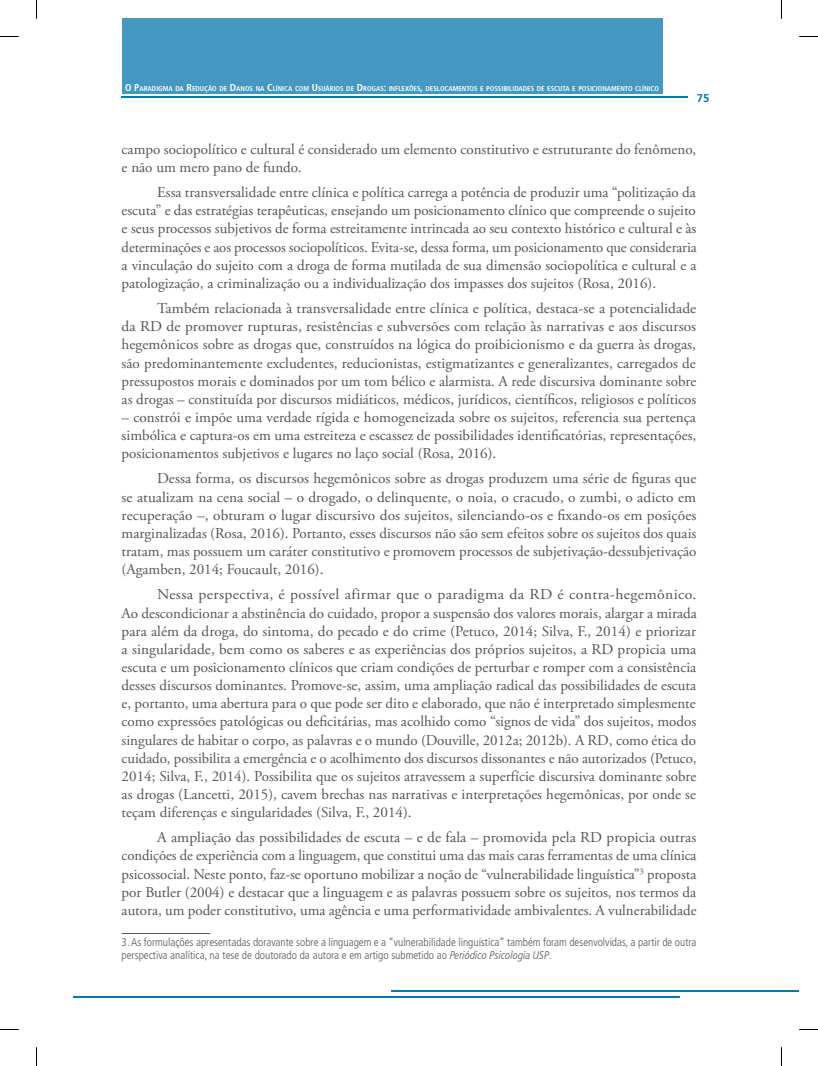
<style>
.page{position:relative;width:818px;height:1066px;background:#fff}
.page>*{position:absolute;margin:0;border:0;box-sizing:border-box;transform-origin:0 0}
.t1{font:15px/18.1px "Adobe Garamond Pro";color:#545557;text-align:justify}
.t2{font:15px/18.1px "Adobe Garamond Pro";color:#545557;text-align:justify;scale:1.05 1}
.t3{font:300 condensed 11.25px/12.5px "Frutiger LT Pro";color:#545557}
.t4{font:700 11.25px "Frutiger LT Pro";color:#007cb0}
.t5{font:700 condensed 7px "Frutiger LT Pro";color:#fff}
.s1{font-size:10px}
.s2{font-style:italic}
</style>
<div class="page">
<hr style="left:122px;top:97px;width:565px;height:1px;background:#007cb0">
<div style="left:122px;top:19px;width:540px;height:75px;background:#4498c2"></div>
<hr style="left:391px;top:990px;width:407px;height:1px;background:#007cb0">
<hr style="left:73px;top:996px;width:606px;height:1px;background:#007cb0">
<hr style="left:122px;top:932px;width:88px;height:1px;background:#545557">
<svg style="left:0;top:36px;width:19px;height:1px"></svg>
<svg style="left:799px;top:36px;width:18px;height:1px"></svg>
<svg style="left:36px;top:0;width:1px;height:19px"></svg>
<svg style="left:36px;top:1047px;width:1px;height:18px"></svg>
<p class="t5" style="left:125px;top:85px;width:530px"><span class="s1">O P</span>ARADIGMA DA <span class="s1">R</span>EDUÇÃO DE <span class="s1">D</span>ANOS NA <span class="s1">C</span>LÍNICA COM <span class="s1">U</span> SUÁRIOS DE <span class="s1">D</span>ROGAS<span class="s1">:</span> INFLEXÕES<span class="s1">,</span> DESLOCAMENTOS E POSSIBILIDADES DE ESCUTA E POSICIONAMENTO CLÍNICO</p>
<p class="t4" style="left:696px;top:91px;width:14px">75</p>
<p class="t1" style="left:122px;top:140px;width:576px">campo sociopolítico e cultural é considerado um elemento constitutivo e estruturante do fenômeno, e não um mero pano de fundo.</p>
<p class="t1" style="left:122px;top:184px;width:576px;text-indent:35px">Essa transversalidade entre clínica e política carrega a potência de produzir uma “politização da escuta” e das estratégias terapêuticas, ensejando um posicionamento clínico que compreende o sujeito e seus processos subjetivos de forma estreitamente intrincada ao seu contexto histórico e cultural e às determinações e aos processos sociopolíticos. Evita-se, dessa forma, um posicionamento que consideraria a vinculação do sujeito com a droga de forma mutilada de sua dimensão sociopolítica e cultural e a patologização, a criminalização ou a individualização dos impasses dos sujeitos (Rosa, 2016).</p>
<p class="t1" style="left:122px;top:300px;width:576px;text-indent:35px">Também relacionada à transversalidade entre clínica e política, destaca-se a potencialidade da RD de promover rupturas, resistências e subversões com relação às narrativas e aos discursos hegemônicos sobre as drogas que, construídos na lógica do proibicionismo e da guerra às drogas, são predominantemente excludentes, reducionistas, estigmatizantes e generalizantes, carregados de pressupostos morais e dominados por um tom bélico e alarmista. A rede discursiva dominante sobre as drogas – constituída por discursos midiáticos, médicos, jurídicos, científicos, religiosos e políticos</p>
<p class="t1" style="left:122px;top:408px;width:576px">– constrói e impõe uma verdade rígida e homogeneizada sobre os sujeitos, referencia sua pertença simbólica e captura-os em uma estreiteza e escassez de possibilidades identificatórias, representações, posicionamentos subjetivos e lugares no laço social (Rosa, 2016).</p>
<p class="t1" style="left:122px;top:470px;width:576px;text-indent:35px">Dessa forma, os discursos hegemônicos sobre as drogas produzem uma série de figuras que se atualizam na cena social – o drogado, o delinquente, o noia, o cracudo, o zumbi, o adicto em recuperação –, obturam o lugar discursivo dos sujeitos, silenciando-os e fixando-os em posições marginalizadas (Rosa, 2016). Portanto, esses discursos não são sem efeitos sobre os sujeitos dos quais tratam, mas possuem um caráter constitutivo e promovem processos de subjetivação-dessubjetivação (Agamben, 2014; Foucault, 2016).</p>
<p class="t2" style="left:122px;top:586px;width:549px;text-indent:35px">Nessa perspectiva, é possível afirmar que o paradigma da RD é contra-hegemônico.<br>Ao descondicionar a abstinência do cuidado, propor a suspensão dos valores morais, alargar a mirada para além da droga, do sintoma, do pecado e do crime (Petuco, 2014; Silva, F., 2014) e priorizar a singularidade, bem como os saberes e as experiências dos próprios sujeitos, a RD propicia uma escuta e um posicionamento clínicos que criam condições de perturbar e romper com a consistência desses discursos dominantes. Promove-se, assim, uma ampliação radical das possibilidades de escuta e, portanto, uma abertura para o que pode ser dito e elaborado, que não é interpretado simplesmente como expressões patológicas ou deficitárias, mas acolhido como “signos de vida” dos sujeitos, modos singulares de habitar o corpo, as palavras e o mundo (Douville, 2012a; 2012b). A RD, como ética do cuidado, possibilita a emergência e o acolhimento dos discursos dissonantes e não autorizados (Petuco, 2014; Silva, F., 2014). Possibilita que os sujeitos atravessem a superfície discursiva dominante sobre as drogas (Lancetti, 2015), cavem brechas nas narrativas e interpretações hegemônicas, por onde se teçam diferenças e singularidades (Silva, F., 2014).</p>
<p class="t1" style="left:122px;top:828px;width:576px;text-indent:35px">A ampliação das possibilidades de escuta – e de fala – promovida pela RD propicia outras condições de experiência com a linguagem, que constitui uma das mais caras ferramentas de uma clínica psicossocial. Neste ponto, faz-se oportuno mobilizar a noção de “vulnerabilidade linguística”<sup>3</sup> proposta por Butler (2004) e destacar que a linguagem e as palavras possuem sobre os sujeitos, nos termos da autora, um poder constitutivo, uma agência e uma performatividade ambivalentes. A vulnerabilidade</p>
<p class="t3" style="left:122px;top:935px;width:576px">3. As formulações apresentadas doravante sobre a linguagem e a “vulnerabilidade linguística” também foram desenvolvidas, a partir de outra perspectiva analítica, na tese de doutorado da autora e em artigo submetido ao <span class="s2">Periódico Psicologia USP</span>.</p>
</div>
